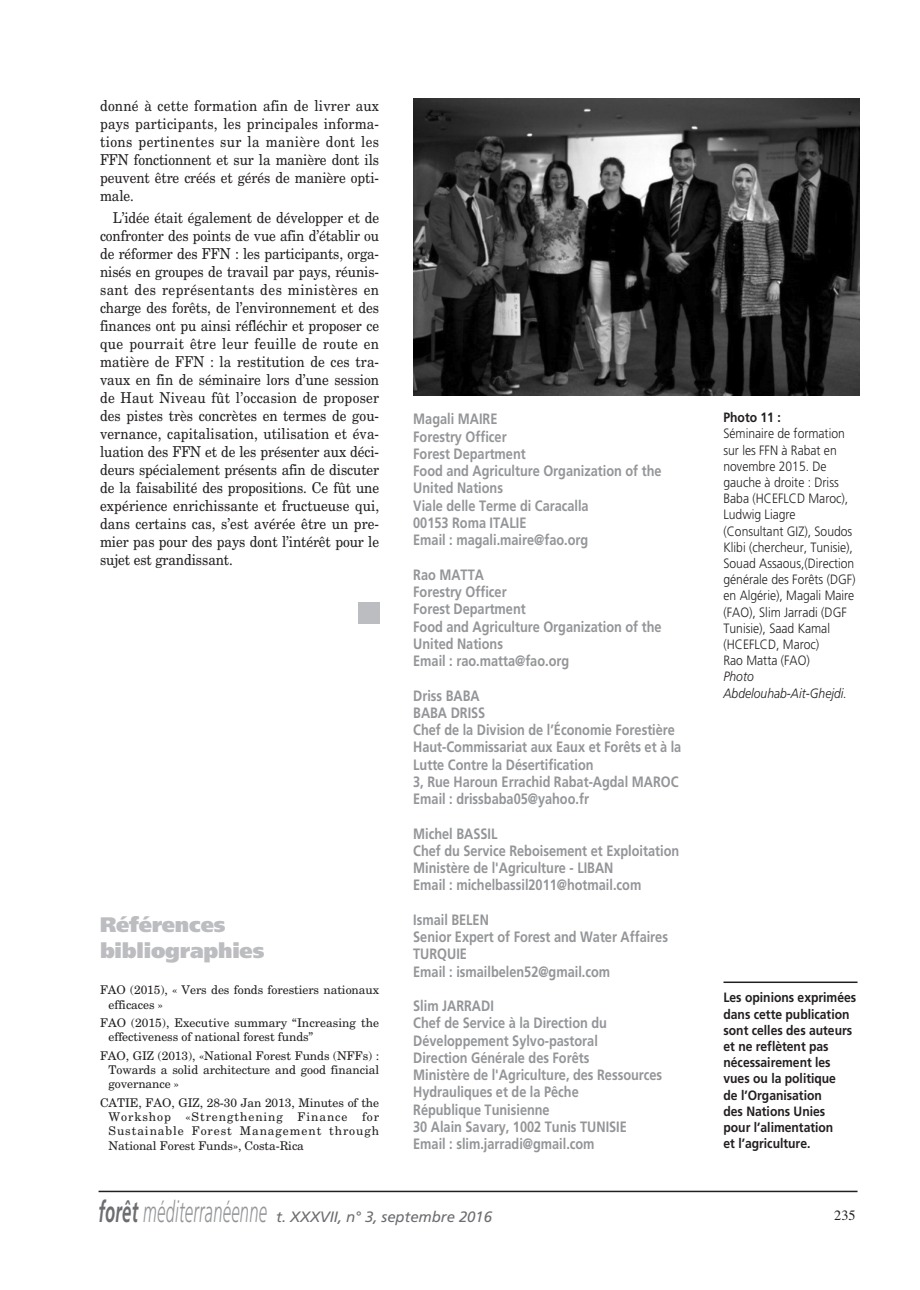
<style>
.page{position:relative;width:920px;height:1290px;background:#fff}
.page>*{position:absolute;margin:0;border:0;box-sizing:border-box;transform-origin:0 0}
.t1{font:900 21px/25.2px "Frutiger";letter-spacing:-.01em;color:#bcbdc0}
.t2{font:15px/18px "New Century Schlbk";letter-spacing:-.005em;color:#231f20;text-align:justify;scale:.9 1}
.t3{font:700 15px/17.2px "Frutiger";color:#939598;scale:.85 1}
.t4{font:italic 15px "Frutiger";letter-spacing:-.005em;color:#6c6d70}
.t5{font:14.25px "Times";color:#231f20}
.t6{font:300 13.5px/16.2px "Frutiger";color:#231f20;scale:.9 1}
.t7{font:700 13.5px/16.2px "Frutiger";color:#231f20;scale:.9 1}
.t8{font:italic 300 13.5px/16.2px "Frutiger";color:#231f20;scale:.9 1}
.t9{font:12px/14.2px "New Century Schlbk";letter-spacing:-.005em;color:#231f20}
.s1{font-weight:700;font-size:29.7px}
.s2{font-weight:300;font-size:29.7px;color:#939598}
</style>
<div class="page">
<hr style="left:99px;top:1191px;width:758px;height:1px;background:#231f20">
<img style="left:413px;top:99px;width:447px;height:297px">
<div style="left:358px;top:603px;width:21px;height:21px;background:#bcbdc0"></div>
<hr style="left:723px;top:981px;width:134px;height:2px;background:#231f20">
<p class="t2" style="left:100px;top:96px;width:312px">donné à cette formation afin de livrer aux pays participants, les principales informa&shy;tions pertinentes sur la manière dont les FFN fonctionnent et sur la manière dont ils peuvent être créés et gérés de manière opti&shy;male.</p>
<p class="t2" style="left:100px;top:209px;width:312px;text-indent:13px">L’idée était également de développer et de confronter des points de vue afin d’établir ou de réformer des FFN : les participants, orga&shy;nisés en groupes de travail par pays, réunis&shy;sant des représentants des ministères en charge des forêts, de l’environnement et des finances ont pu ainsi réfléchir et proposer ce que pourrait être leur feuille de route en matière de FFN : la restitution de ces tra&shy;vaux en fin de séminaire lors d’une session de Haut Niveau fût l’occasion de proposer des pistes très concrètes en termes de gou&shy;vernance, capitalisation, utilisation et éva&shy;luation des FFN et de les présenter aux déci&shy;deurs spécialement présents afin de discuter de la faisabilité des propositions. Ce fût une expérience enrichissante et fructueuse qui, dans certains cas, s’est avérée être un pre&shy;mier pas pour des pays dont l’intérêt pour le sujet est grandissant.</p>
<h1 class="t1" style="left:100px;top:912px;width:166px">Références bibliographies</h1>
<p class="t9" style="left:109px;top:983px;width:272px;text-indent:-9px">FAO (2015), « Vers des fonds forestiers nationaux efficaces »</p>
<p class="t9" style="left:109px;top:1015px;width:272px;text-indent:-9px">FAO (2015), Executive summary “Increasing the effectiveness of national forest funds”</p>
<p class="t9" style="left:109px;top:1048px;width:272px;text-align:justify;text-indent:-9px">FAO, GIZ (2013), «National Forest Funds (NFFs) :<br>Towards a solid architecture and good financial governance »</p>
<p class="t9" style="left:109px;top:1095px;width:272px;text-align:justify;text-indent:-9px">CATIE, FAO, GIZ, 28-30 Jan 2013, Minutes of the Workshop «Strengthening Finance for Sustainable Forest Management through National Forest Funds», Costa-Rica</p>
<p class="t3" style="left:413px;top:410px;width:294px">Magali MAIRE<br>Forestry Officer<br>Forest Department<br>Food and Agriculture Organization of the<br>United Nations<br>Viale delle Terme di Caracalla<br>00153 Roma ITALIE<br>Email : magali.maire@fao.org</p>
<p class="t3" style="left:413px;top:566px;width:294px">Rao MATTA<br>Forestry Officer<br>Forest Department<br>Food and Agriculture Organization of the<br>United Nations<br>Email : rao.matta@fao.org</p>
<p class="t3" style="left:413px;top:686px;width:317px">Driss BABA<br>BABA DRISS<br>Chef de la Division de l’Économie Forestière<br>Haut-Commissariat aux Eaux et Forêts et à la<br>Lutte Contre la Désertification<br>3, Rue Haroun Errachid Rabat-Agdal MAROC<br>Email : drissbaba05@yahoo.fr</p>
<p class="t3" style="left:413px;top:824px;width:314px">Michel BASSIL<br>Chef du Service Reboisement et Exploitation Ministère de l'Agriculture - LIBAN<br>Email : michelbassil2011@hotmail.com</p>
<p class="t3" style="left:413px;top:911px;width:301px">Ismail BELEN<br>Senior Expert of Forest and Water Affaires<br>TURQUIE<br>Email : ismailbelen52@gmail.com</p>
<p class="t3" style="left:413px;top:997px;width:294px">Slim JARRADI<br>Chef de Service à la Direction du<br>Développement Sylvo-pastoral<br>Direction Générale des Forêts<br>Ministère de l'Agriculture, des Ressources<br>Hydrauliques et de la Pêche<br>République Tunisienne<br>30 Alain Savary, 1002 Tunis TUNISIE<br>Email : slim.jarradi@gmail.com</p>
<p class="t4" style="left:99px;top:1208px;width:395px"><span class="s1">forêt</span> <span class="s2">méditerranéenne</span> t. XXXVII, n° 3, septembre 2016</p>
<p class="t7" style="left:723px;top:409px;width:65px">Photo 11 :</p>
<p class="t6" style="left:723px;top:426px;width:148px">Séminaire de formation sur les FFN à Rabat en novembre 2015. De gauche à droite : Driss<br>Baba (HCEFLCD Maroc),<br>Ludwig Liagre (Consultant GIZ), Soudos<br>Klibi (chercheur, Tunisie),<br>Souad Assaous,(Direction générale des Forêts (DGF) en Algérie), Magali Maire (FAO), Slim Jarradi (DGF<br>Tunisie), Saad Kamal (HCEFLCD, Maroc)<br>Rao Matta (FAO)</p>
<p class="t8" style="left:723px;top:669px;width:139px">Photo<br>Abdelouhab-Ait-Ghejdi.</p>
<p class="t7" style="left:723px;top:989px;width:149px">Les opinions exprimées dans cette publication sont celles des auteurs et ne reflètent pas nécessairement les vues ou la politique<br>de l’Organisation<br>des Nations Unies<br>pour l’alimentation<br>et l’agriculture.</p>
<p class="t5" style="left:834px;top:1202px;width:23px">235</p>
</div>
